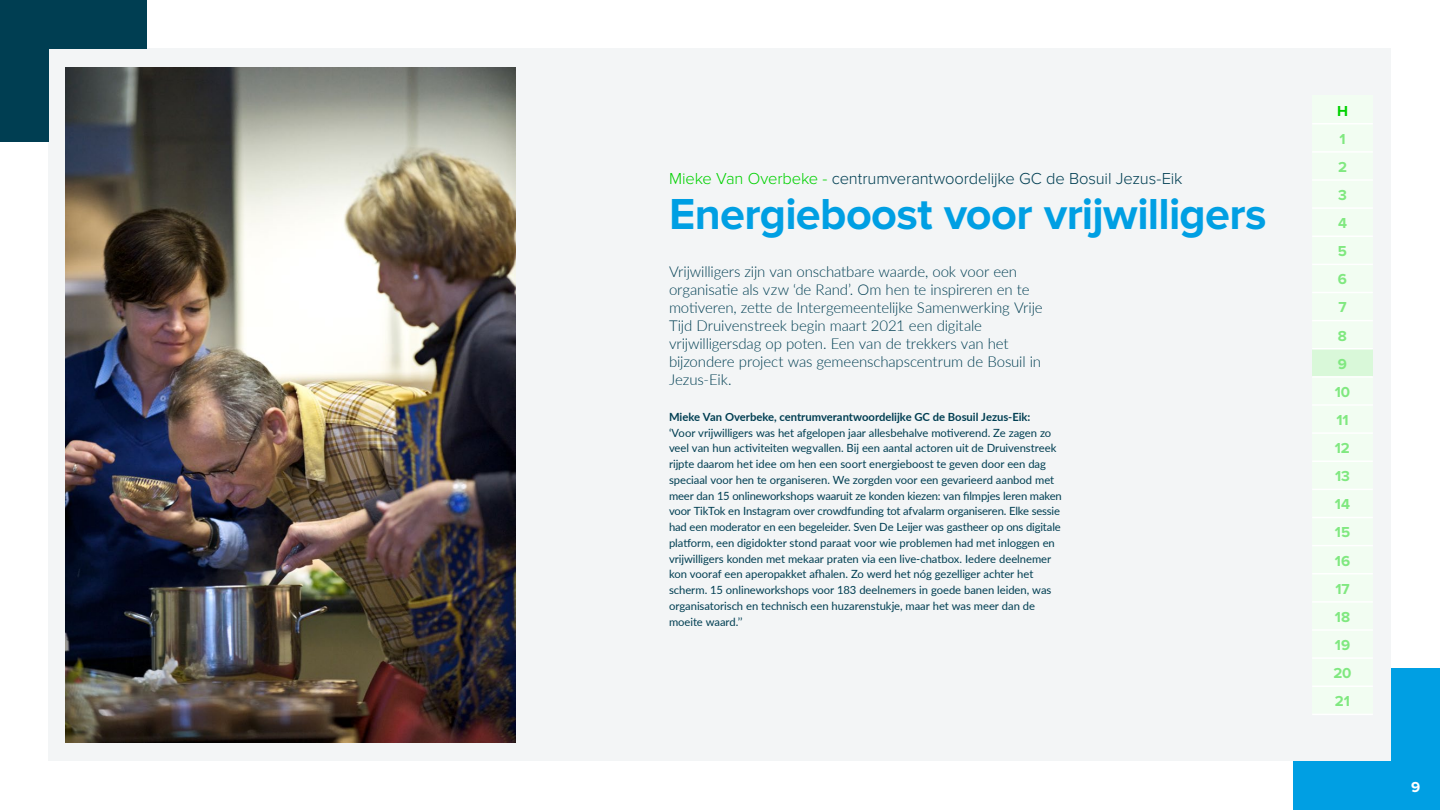
<style>
.page{position:relative;width:1440px;height:810px;background:#fff}
.page>*{position:absolute;margin:0;border:0;box-sizing:border-box;transform-origin:0 0}
.t1{font:700 45px "Proxima Nova";letter-spacing:-.015em;color:#009fe3}
.t2{font:300 16.5px "Proxima Nova";letter-spacing:-.01em;color:#003e52}
.t3{font:300 15px/18px "Lato";letter-spacing:-.01em;color:#003e52}
.t4{font:700 15px "Proxima Nova";letter-spacing:-.005em;color:#80e880}
.t5{font:700 15px "Proxima Nova";color:#fff}
.t6{font:700 15px "Proxima Nova";color:#00d100}
.t7{font:11.25px/15.8px "Lato";letter-spacing:-.005em;color:#003e52}
.t8{font:700 11.25px "Lato";color:#003e52}
.s1{color:#00d100}
</style>
<div class="page">
<div style="left:49px;top:49px;width:1342px;height:712px;background:#f3f5f6"></div>
<div style="left:0;top:0;width:49px;height:142px;background:#003e52"></div>
<div style="left:1391px;top:668px;width:49px;height:142px;background:#009fe3"></div>
<div style="left:0;top:0;width:147px;height:49px;background:#003e52"></div>
<div style="left:1293px;top:761px;width:147px;height:49px;background:#009fe3"></div>
<img style="left:66px;top:68px;width:449px;height:674px">
<div style="left:1312px;top:686px;width:61px;height:28px;background:#f2fdf2"></div>
<div style="left:1312px;top:658px;width:61px;height:28px;background:#f2fdf2"></div>
<div style="left:1312px;top:630px;width:61px;height:28px;background:#f2fdf2"></div>
<div style="left:1312px;top:602px;width:61px;height:28px;background:#f2fdf2"></div>
<div style="left:1312px;top:574px;width:61px;height:28px;background:#f2fdf2"></div>
<div style="left:1312px;top:546px;width:61px;height:28px;background:#f2fdf2"></div>
<div style="left:1312px;top:518px;width:61px;height:28px;background:#f2fdf2"></div>
<div style="left:1312px;top:489px;width:61px;height:29px;background:#f2fdf2"></div>
<div style="left:1312px;top:461px;width:61px;height:28px;background:#f2fdf2"></div>
<div style="left:1312px;top:433px;width:61px;height:28px;background:#f2fdf2"></div>
<div style="left:1312px;top:405px;width:61px;height:28px;background:#f2fdf2"></div>
<div style="left:1312px;top:377px;width:61px;height:28px;background:#f2fdf2"></div>
<div style="left:1312px;top:349px;width:61px;height:28px;background:#d9f8d9"></div>
<div style="left:1312px;top:321px;width:61px;height:28px;background:#f2fdf2"></div>
<div style="left:1312px;top:292px;width:61px;height:29px;background:#f2fdf2"></div>
<div style="left:1312px;top:264px;width:61px;height:28px;background:#f2fdf2"></div>
<div style="left:1312px;top:236px;width:61px;height:28px;background:#f2fdf2"></div>
<div style="left:1312px;top:208px;width:61px;height:28px;background:#f2fdf2"></div>
<div style="left:1312px;top:180px;width:61px;height:28px;background:#f2fdf2"></div>
<div style="left:1312px;top:152px;width:61px;height:28px;background:#f2fdf2"></div>
<div style="left:1312px;top:124px;width:61px;height:28px;background:#f2fdf2"></div>
<div style="left:1312px;top:96px;width:61px;height:28px;background:#f2fdf2"></div>
<hr style="left:1312px;top:123px;width:61px;height:1px;background:#fff">
<hr style="left:1312px;top:151px;width:61px;height:2px;background:#fff">
<hr style="left:1312px;top:179px;width:61px;height:2px;background:#fff">
<hr style="left:1312px;top:207px;width:61px;height:2px;background:#fff">
<hr style="left:1312px;top:236px;width:61px;height:1px;background:#fff">
<hr style="left:1312px;top:264px;width:61px;height:1px;background:#fff">
<hr style="left:1312px;top:292px;width:61px;height:1px;background:#fff">
<hr style="left:1312px;top:320px;width:61px;height:1px;background:#fff">
<hr style="left:1312px;top:348px;width:61px;height:2px;background:#fff">
<hr style="left:1312px;top:376px;width:61px;height:2px;background:#fff">
<hr style="left:1312px;top:404px;width:61px;height:2px;background:#fff">
<hr style="left:1312px;top:432px;width:61px;height:2px;background:#fff">
<hr style="left:1312px;top:460px;width:61px;height:2px;background:#fff">
<hr style="left:1312px;top:489px;width:61px;height:1px;background:#fff">
<hr style="left:1312px;top:517px;width:61px;height:1px;background:#fff">
<hr style="left:1312px;top:545px;width:61px;height:1px;background:#fff">
<hr style="left:1312px;top:573px;width:61px;height:1px;background:#fff">
<hr style="left:1312px;top:601px;width:61px;height:2px;background:#fff">
<hr style="left:1312px;top:629px;width:61px;height:2px;background:#fff">
<hr style="left:1312px;top:657px;width:61px;height:2px;background:#fff">
<hr style="left:1312px;top:686px;width:61px;height:1px;background:#fff">
<hr style="left:1312px;top:714px;width:61px;height:1px;background:#fff">
<h2 class="t2" style="left:669px;top:169px;width:515px"><span class="s1">Mieke Van Overbeke -</span> centrumverantwoordelijke GC de Bosuil Jezus-Eik</h2>
<h1 class="t1" style="left:669px;top:188px;width:599px">Energieboost voor vrijwilligers</h1>
<p class="t3" style="left:669px;top:262px;width:375px">Vrijwilligers zijn van onschatbare waarde, ook voor een organisatie als vzw ‘de Rand’. Om hen te inspireren en te motiveren, zette de Intergemeentelijke Samenwerking Vrije Tijd Druivenstreek begin maart 2021 een digitale vrijwilligersdag op poten. Een van de trekkers van het bijzondere project was gemeenschapscentrum de Bosuil in Jezus-Eik.</p>
<p class="t8" style="left:669px;top:409px;width:363px">Mieke Van Overbeke, centrumverantwoordelijke GC de Bosuil Jezus-Eik:</p>
<p class="t7" style="left:669px;top:424px;width:394px">‘Voor vrijwilligers was het afgelopen jaar allesbehalve motiverend. Ze zagen zo veel van hun activiteiten wegvallen. Bij een aantal actoren uit de Druivenstreek rijpte daarom het idee om hen een soort energieboost te geven door een dag speciaal voor hen te organiseren. We zorgden voor een gevarieerd aanbod met meer dan 15 onlineworkshops waaruit ze konden kiezen: van filmpjes leren maken voor TikTok en Instagram over crowdfunding tot afvalarm organiseren. Elke sessie had een moderator en een begeleider. Sven De Leijer was gastheer op ons digitale platform, een digidokter stond paraat voor wie problemen had met inloggen en vrijwilligers konden met mekaar praten via een live-chatbox. Iedere deelnemer kon vooraf een aperopakket afhalen. Zo werd het nóg gezelliger achter het scherm. 15 onlineworkshops voor 183 deelnemers in goede banen leiden, was organisatorisch en technisch een huzarenstukje, maar het was meer dan de moeite waard.’’</p>
<h3 class="t6" style="left:1337px;top:102px;width:12px">H</h3>
<h3 class="t4" style="left:1339px;top:130px;width:8px">1</h3>
<h3 class="t4" style="left:1338px;top:158px;width:10px">2</h3>
<h3 class="t4" style="left:1338px;top:186px;width:10px">3</h3>
<h3 class="t4" style="left:1338px;top:214px;width:10px">4</h3>
<h3 class="t4" style="left:1338px;top:243px;width:11px">5</h3>
<h3 class="t4" style="left:1338px;top:271px;width:11px">6</h3>
<h3 class="t4" style="left:1338px;top:299px;width:10px">7</h3>
<h3 class="t4" style="left:1338px;top:327px;width:11px">8</h3>
<h3 class="t4" style="left:1338px;top:355px;width:11px">9</h3>
<h3 class="t4" style="left:1335px;top:383px;width:17px">10</h3>
<h3 class="t4" style="left:1336px;top:411px;width:14px">11</h3>
<h3 class="t4" style="left:1335px;top:439px;width:16px">12</h3>
<h3 class="t4" style="left:1335px;top:468px;width:16px">13</h3>
<h3 class="t4" style="left:1335px;top:496px;width:17px">14</h3>
<h3 class="t4" style="left:1335px;top:524px;width:17px">15</h3>
<h3 class="t4" style="left:1335px;top:552px;width:17px">16</h3>
<h3 class="t4" style="left:1335px;top:580px;width:16px">17</h3>
<h3 class="t4" style="left:1335px;top:608px;width:17px">18</h3>
<h3 class="t4" style="left:1335px;top:636px;width:17px">19</h3>
<h3 class="t4" style="left:1333px;top:664px;width:20px">20</h3>
<h3 class="t4" style="left:1335px;top:693px;width:17px">21</h3>
<h3 class="t5" style="left:1411px;top:778px;width:11px">9</h3>
</div>
